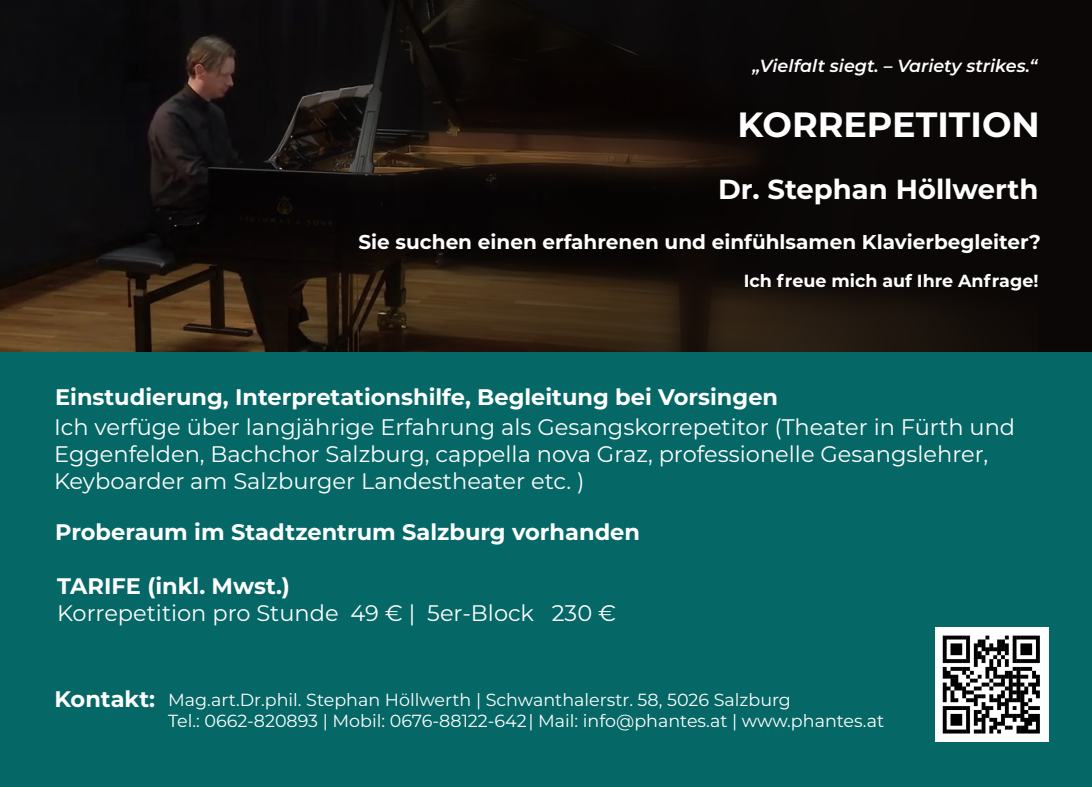
<style>
.page{position:relative;width:1092px;height:787px;background:#fff}
.page>*{position:absolute;margin:0;border:0;box-sizing:border-box;transform-origin:0 0}
.t1{font:700 35px "Montserrat";color:#fff}
.t2{font:700 27.5px "Montserrat";color:#fff}
.t3{font:22.5px/27px "Montserrat";color:#fff}
.t4{font:700 22.5px "Montserrat";color:#fff}
.t5{font:700 20px "Montserrat";color:#fff}
.t6{font:17.5px/21px "Montserrat";color:#fff}
.t7{font:italic 600 17.5px "Montserrat";color:#fff}
.t8{font:700 17.5px "Montserrat";color:#fff}
</style>
<div class="page">
<div style="left:0;top:0;width:1091px;height:787px;background:#066767"></div>
<img style="left:0;top:0;width:1091px;height:351px">
<img style="left:935px;top:628px;width:112px;height:113px">
<div style="left:1061px;top:40px;width:18px;height:312px;background:#0b0706"></div>
<div style="left:40px;top:12px;width:1033px;height:18px;background:#0c0909"></div>
<svg style="left:12px;top:19px;width:18px;height:333px;background:#1b1511"></svg>
<p class="t7" style="left:752px;top:53px;width:286px">„Vielfalt siegt. – Variety strikes.“</p>
<h1 class="t1" style="left:737px;top:99px;width:304px">KORREPETITION</h1>
<p class="t2" style="left:718px;top:170px;width:322px">Dr. Stephan Höllwerth</p>
<p class="t5" style="left:358px;top:227px;width:683px">Sie suchen einen erfahrenen und einfühlsamen Klavierbegleiter?</p>
<p class="t8" style="left:743px;top:268px;width:296px">Ich freue mich auf Ihre Anfrage!</p>
<p class="t4" style="left:55px;top:380px;width:724px">Einstudierung, Interpretationshilfe, Begleitung bei Vorsingen</p>
<p class="t3" style="left:54px;top:412px;width:962px">Ich verfüge über langjährige Erfahrung als Gesangskorrepetitor (Theater in Fürth und<br>Eggenfelden, Bachchor Salzburg, cappella nova Graz, professionelle Gesangslehrer,<br>Keyboarder am Salzburger Landestheater etc. )</p>
<p class="t4" style="left:55px;top:516px;width:586px">Proberaum im Stadtzentrum Salzburg vorhanden</p>
<p class="t4" style="left:57px;top:569px;width:234px">TARIFE (inkl. Mwst.)</p>
<p class="t3" style="left:57px;top:598px;width:560px">Korrepetition pro Stunde 49 € | 5er-Block 230 €</p>
<p class="t4" style="left:54px;top:682px;width:102px">Kontakt:</p>
<p class="t6" style="left:168px;top:688px;width:717px">Mag.art.Dr.phil. Stephan Höllwerth | Schwanthalerstr. 58, 5026 Salzburg<br>Tel.: 0662-820893 | Mobil: 0676-88122-642 | Mail: info@phantes.at | www.phantes.at</p>
</div>
